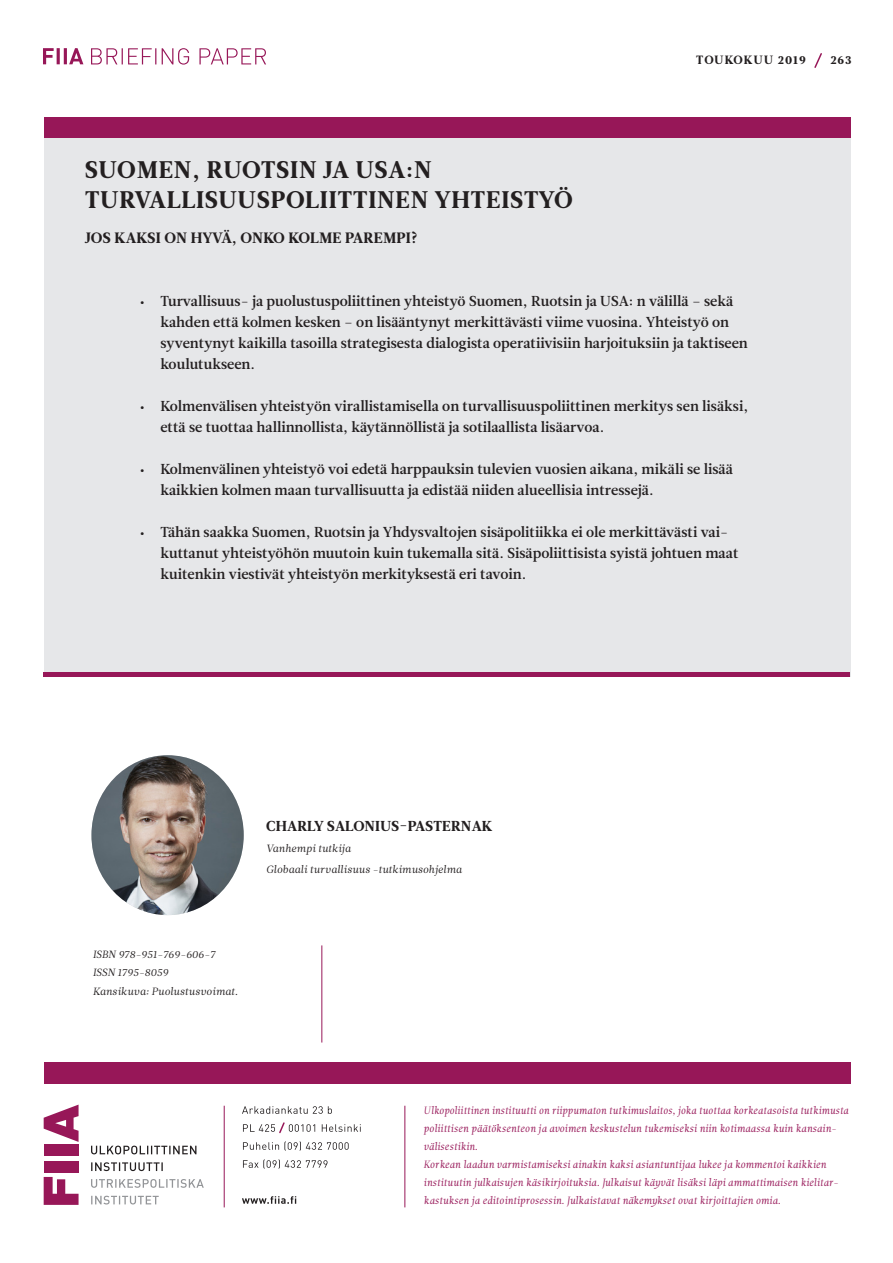
<style>
.page{position:relative;width:893px;height:1263px;background:#fff}
.page>*{position:absolute;margin:0;border:0;box-sizing:border-box;transform-origin:0 0}
.Sisäsivujen_pääotsik{font:24px/30px "Leitura News Roman 4";letter-spacing:.035em;color:#231f20}
.Sisäsivujen_väliotsi{font:15px "Leitura News Roman 4";letter-spacing:.015em;color:#231f20}
.t1{font:14.4px/21px "Leitura News Roman 3";color:#231f20}
.Sisäsivujen_väliotsi-2{font:14.4px "Leitura News Roman 4";letter-spacing:.015em;color:#231f20}
.päivämäärä__numero{font:12px "Leitura News Roman 4";letter-spacing:.08em;color:#231f20}
.t2{font:10.5px/18px "Leitura Italic 1";color:#971758}
.ISBN_ym_tiedot{font:10.5px "Leitura News Italic 1";color:#231f20}
.Leipäteksti__ei_sise{font:10.5px "Leitura News Italic 1";color:#231f20}
</style>
<div class="page">
<svg style="left:91px;top:48px;width:175px;height:17px"></svg>
<svg style="left:43px;top:48px;width:40px;height:16px"></svg>
<div style="left:44px;top:117px;width:806px;height:21px;background:#971758"></div>
<div style="left:44px;top:1062px;width:806px;height:21px;background:#971758"></div>
<svg style="left:91px;top:1196px;width:68px;height:8px"></svg>
<svg style="left:91px;top:1179px;width:113px;height:9px"></svg>
<svg style="left:91px;top:1162px;width:72px;height:9px"></svg>
<svg style="left:91px;top:1145px;width:105px;height:9px"></svg>
<div style="left:44px;top:1162px;width:35px;height:11px;background:#971758"></div>
<svg style="left:44px;top:1177px;width:35px;height:28px"></svg>
<div style="left:44px;top:1144px;width:35px;height:11px;background:#971758"></div>
<svg style="left:44px;top:1104px;width:35px;height:38px"></svg>
<hr style="left:224px;top:1106px;width:1px;height:101px;background:#971758">
<hr style="left:404px;top:1106px;width:1px;height:101px;background:#971758">
<svg style="left:242px;top:1196px;width:54px;height:8px"></svg>
<svg style="left:243px;top:1159px;width:85px;height:10px"></svg>
<svg style="left:243px;top:1141px;width:106px;height:10px"></svg>
<svg style="left:242px;top:1106px;width:90px;height:8px"></svg>
<svg style="left:243px;top:1122px;width:118px;height:12px"></svg>
<div style="left:44px;top:138px;width:806px;height:539px;background:#e6e7e9"></div>
<svg style="left:814px;top:53px;width:8px;height:15px"></svg>
<img style="left:91px;top:755px;width:153px;height:160px">
<div style="left:43px;top:672px;width:807px;height:5px;background:#971758"></div>
<hr style="left:321px;top:945px;width:1px;height:97px;background:#971758">
<p class="Sisäsivujen_pääotsik" style="left:85px;top:154px;width:489px">SUOMEN, RUOTSIN JA USA:N<br>TURVALLISUUSPOLIITTINEN YHTEISTYÖ</p>
<p class="Sisäsivujen_väliotsi" style="left:85px;top:229px;width:334px">JOS KAKSI ON HYVÄ, ONKO KOLME PAREMPI?</p>
<p class="päivämäärä__numero" style="left:696px;top:53px;width:111px">TOUKOKUU 2019</p>
<p class="päivämäärä__numero" style="left:830px;top:53px;width:23px">263</p>
<p class="t1" style="left:160px;top:291px;width:589px;text-indent:-21px">• Turvallisuus- ja puolustuspoliittinen yhteistyö Suomen, Ruotsin ja USA: n välillä – sekä kahden että kolmen kesken – on lisääntynyt merkittävästi viime vuosina. Yhteistyö on syventynyt kaikilla tasoilla strategisesta dialogista operatiivisiin harjoituksiin ja taktiseen koulutukseen.</p>
<p class="t1" style="left:160px;top:396px;width:589px;text-indent:-21px">• Kolmenvälisen yhteistyön virallistamisella on turvallisuuspoliittinen merkitys sen lisäksi, että se tuottaa hallinnollista, käytännöllistä ja sotilaallista lisäarvoa.</p>
<p class="t1" style="left:160px;top:459px;width:574px;text-indent:-21px">• Kolmenvälinen yhteistyö voi edetä harppauksin tulevien vuosien aikana, mikäli se lisää kaikkien kolmen maan turvallisuutta ja edistää niiden alueellisia intressejä.</p>
<p class="t1" style="left:160px;top:522px;width:580px;text-indent:-21px">• Tähän saakka Suomen, Ruotsin ja Yhdysvaltojen sisäpolitiikka ei ole merkittävästi vai&shy;kuttanut yhteistyöhön muutoin kuin tukemalla sitä. Sisäpoliittisista syistä johtuen maat kuitenkin viestivät yhteistyön merkityksestä eri tavoin.</p>
<p class="Sisäsivujen_väliotsi-2" style="left:266px;top:817px;width:228px">CHARLY SALONIUS-PASTERNAK</p>
<p class="Leipäteksti__ei_sise" style="left:266px;top:842px;width:86px">Vanhempi tutkija</p>
<p class="Leipäteksti__ei_sise" style="left:266px;top:863px;width:197px">Globaali turvallisuus -tutkimusohjelma</p>
<p class="ISBN_ym_tiedot" style="left:93px;top:949px;width:124px">ISBN 978-951-769-606-7</p>
<p class="ISBN_ym_tiedot" style="left:93px;top:967px;width:77px">ISSN 1795-8059</p>
<p class="ISBN_ym_tiedot" style="left:93px;top:985px;width:147px">Kansikuva: Puolustusvoimat.</p>
<p class="t2" style="left:424px;top:1102px;width:426px">Ulkopoliittinen instituutti on riippumaton tutkimuslaitos, joka tuottaa korkeatasoista tutkimusta poliittisen päätöksenteon ja avoimen keskustelun tukemiseksi niin kotimaassa kuin kansain&shy;välisestikin.<br>Korkean laadun varmistamiseksi ainakin kaksi asiantuntijaa lukee ja kommentoi kaikkien instituutin julkaisujen käsikirjoituksia. Julkaisut käyvät lisäksi läpi ammattimaisen kielitar&shy;kastuksen ja editointiprosessin. Julkaistavat näkemykset ovat kirjoittajien omia.</p>
</div>
